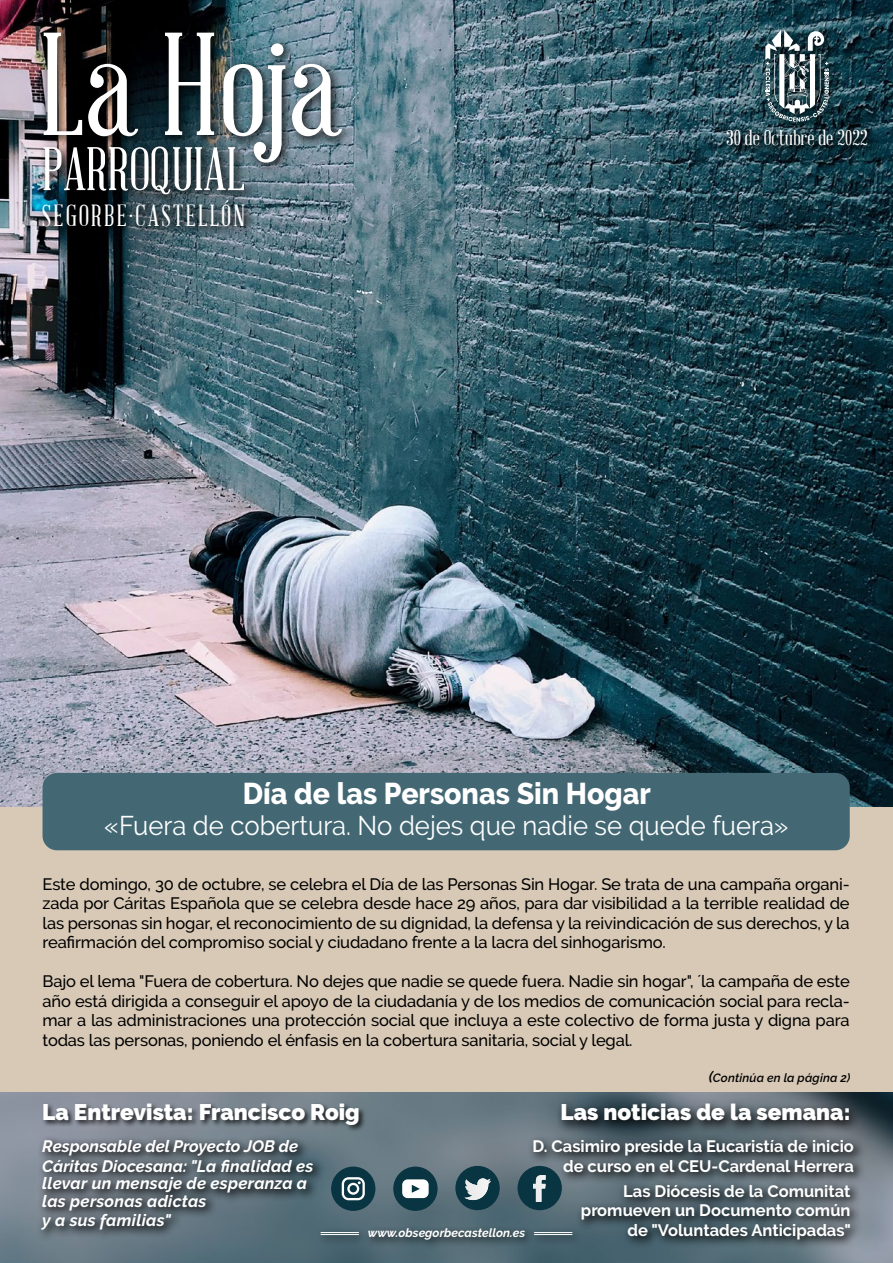
<style>
.page{position:relative;width:893px;height:1263px;background:#fff}
.page>*{position:absolute;margin:0;border:0;box-sizing:border-box;transform-origin:0 0}
.t1{font:143.1px "Abraham Lincoln";color:#fff}
.t2{font:60px "Abraham Lincoln";color:#fff}
.t3{font:800 30px "Raleway";color:#fff;scale:.95 1}
.t4{font:29.85px "Abraham Lincoln";letter-spacing:.08em;color:#fff}
.t5{font:27px "Raleway";color:#fff;scale:.95 1}
.t6{font:900 22.5px "Raleway";color:#fff}
.t7{font:21px "Abraham Lincoln";color:#fff;scale:1.05 1}
.t8{font:500 16.5px/19.5px "Raleway";letter-spacing:-.01em;color:#000;text-align:justify}
.t9{font:700 16.5px/19.5px "Raleway";color:#fff;text-align:right}
.t10{font:italic 700 16.5px/19.5px "Raleway";letter-spacing:.01em;color:#fff}
.t11{font:italic 700 12px "Raleway";color:#fff}
.t12{font:italic 600 12px "Raleway";letter-spacing:.015em;color:#000}
.s1{font-size:15px}
</style>
<div class="page">
<img style="left:0;top:1091px;width:893px;height:172px">
<img style="left:0;top:0;width:893px;height:807px">
<div style="left:38px;top:27px;width:315px;height:147px;background:#000;opacity:.75"></div>
<div style="left:38px;top:141px;width:218px;height:65px;background:#000;opacity:.75"></div>
<div style="left:37px;top:195px;width:218px;height:42px;background:#000;opacity:.75"></div>
<div style="left:0;top:807px;width:893px;height:284px;background:#d8c9b6"></div>
<div style="left:43px;top:773px;width:807px;height:77px;background:#436874;border-radius:14px"></div>
<div style="left:518px;top:1166px;width:44px;height:44px;background:#093441;border:2px solid #093441;border-radius:50%"></div>
<svg style="left:533px;top:1184px;width:13px;height:18px"></svg>
<div style="left:455px;top:1166px;width:45px;height:44px;background:#093441;border:2px solid #093441;border-radius:50%"></div>
<svg style="left:464px;top:1178px;width:27px;height:22px"></svg>
<div style="left:393px;top:1166px;width:45px;height:45px;background:#093441;border:2px solid #093441;border-radius:50%"></div>
<svg style="left:402px;top:1179px;width:27px;height:19px"></svg>
<div style="left:331px;top:1166px;width:44px;height:45px;background:#093441;border:2px solid #093441;border-radius:50%"></div>
<svg style="left:342px;top:1177px;width:23px;height:23px"></svg>
<div style="left:42px;top:1102px;width:324px;height:30px;background:#000;opacity:.75"></div>
<div style="left:36px;top:1134px;width:289px;height:107px;background:#000;opacity:.75"></div>
<div style="left:721px;top:123px;width:158px;height:34px;background:#000;opacity:.75"></div>
<div style="left:760px;top:25px;width:80px;height:108px;background:#000;opacity:.75"></div>
<svg style="left:765px;top:30px;width:64px;height:92px"></svg>
<div style="left:555px;top:1098px;width:306px;height:35px;background:#000;opacity:.75"></div>
<div style="left:527px;top:1134px;width:339px;height:50px;background:#000;opacity:.75"></div>
<div style="left:316px;top:1223px;width:267px;height:27px;background:#000;opacity:.75"></div>
<hr style="left:534px;top:1232px;width:38px;height:1px;background:#fff">
<hr style="left:534px;top:1234px;width:38px;height:1px;background:#fff">
<hr style="left:321px;top:1232px;width:38px;height:1px;background:#fff">
<hr style="left:321px;top:1234px;width:38px;height:1px;background:#fff">
<div style="left:575px;top:1179px;width:287px;height:72px;background:#000;opacity:.75"></div>
<h1 class="t1" style="left:40px;top:11px;width:300px">La Hoja</h1>
<h2 class="t2" style="left:42px;top:138px;width:204px">PARROQUIAL</h2>
<h3 class="t4" style="left:42px;top:200px;width:205px">SEGORBE·CASTELLÓN</h3>
<p class="t7" style="left:726px;top:127px;width:136px">30 de Octubre de 2022</p>
<h3 class="t3" style="left:243px;top:776px;width:431px">Día de las Personas Sin Hogar</h3>
<h3 class="t5" style="left:104px;top:810px;width:722px">«Fuera de cobertura. No dejes que nadie se quede fuera»</h3>
<p class="t8" style="left:43px;top:874px;width:809px">Este domingo, 30 de octubre, se celebra el Día de las Personas Sin Hogar. Se trata de una campaña organi&shy;zada por Cáritas Española que se celebra desde hace 29 años, para dar visibilidad a la terrible realidad de las personas sin hogar, el reconocimiento de su dignidad, la defensa y la reivindicación de sus derechos, y la reafirmación del compromiso social y ciudadano frente a la lacra del sinhogarismo.</p>
<p class="t8" style="left:43px;top:972px;width:809px">Bajo el lema "Fuera de cobertura. No dejes que nadie se quede fuera. Nadie sin hogar", ´la campaña de este año está dirigida a conseguir el apoyo de la ciudadanía y de los medios de comunicación social para recla&shy;mar a las administraciones una protección social que incluya a este colectivo de forma justa y digna para todas las personas, poniendo el énfasis en la cobertura sanitaria, social y legal.</p>
<h3 class="t6" style="left:42px;top:1099px;width:319px">La Entrevista: Francisco Roig</h3>
<p class="t10" style="left:42px;top:1136px;width:273px">Responsable del Proyecto JOB de<br>Cáritas Diocesana: "La finalidad es</p>
<p class="t10" style="left:42px;top:1174px;width:266px;line-height:17.7px">llevar un mensaje de esperanza a las personas adictas</p>
<p class="t10" style="left:42px;top:1211px;width:130px">y a sus familias"</p>
<p class="t11" style="left:368px;top:1225px;width:159px">www.obsegorbecastellon.es</p>
<p class="t12" style="left:709px;top:1070px;width:143px"><span class="s1">(</span>Continúa en la página 2)</p>
<h3 class="t6" style="left:561px;top:1099px;width:291px">Las noticias de la semana:</h3>
<p class="t9" style="left:532px;top:1136px;width:323px">D. Casimiro preside la Eucaristía de inicio de curso en el CEU-Cardenal Herrera</p>
<p class="t9" style="left:581px;top:1181px;width:272px">Las Diócesis de la Comunitat promueven un Documento común de "Voluntades Anticipadas"</p>
</div>
